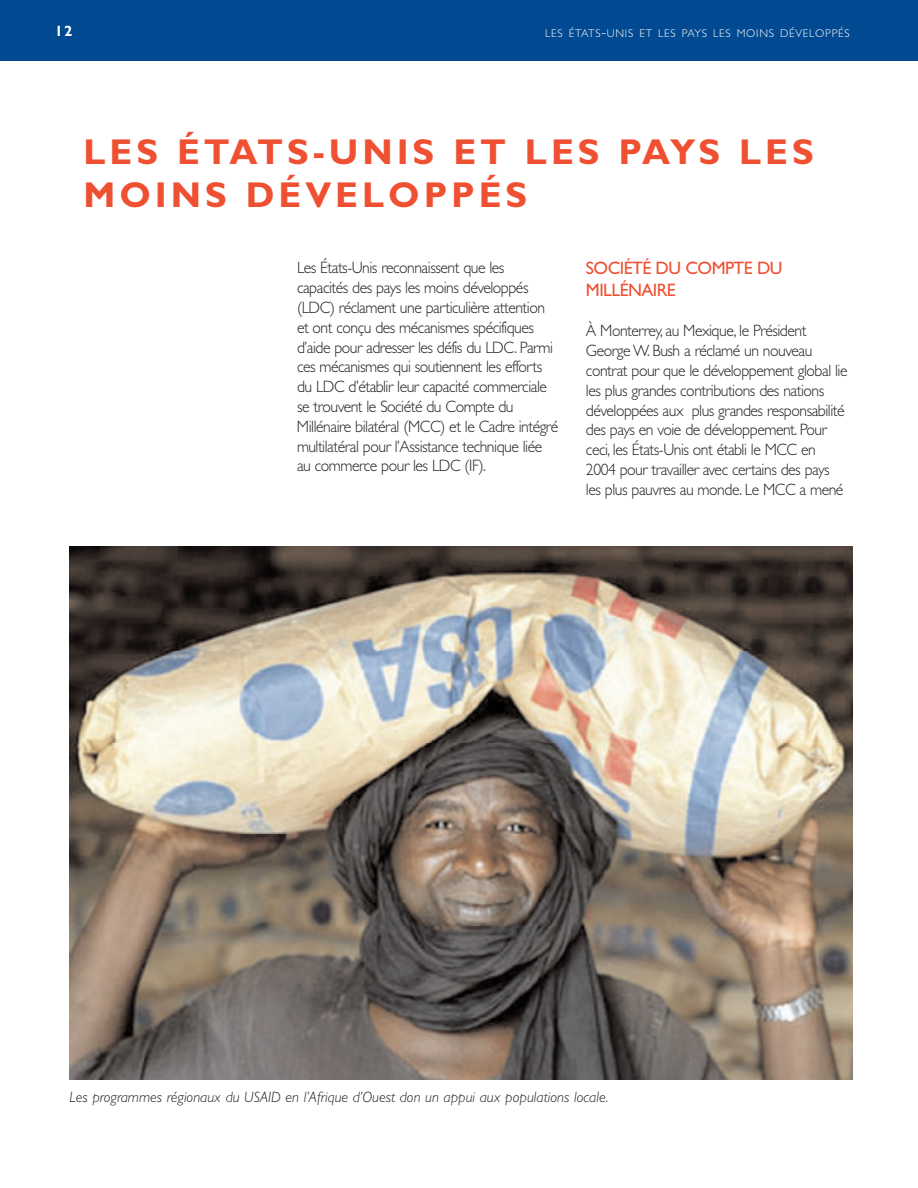
<style>
.page{position:relative;width:918px;height:1188px;background:#fff}
.page>*{position:absolute;margin:0;border:0;box-sizing:border-box;transform-origin:0 0}
.t1{font:700 36px/43.2px "Gill Sans";letter-spacing:.11em;color:#ef5032}
.t2{font:18px "Gill Sans";letter-spacing:-.03em;color:#ef5032}
.t3{font:300 16.5px/19.8px "Gill Sans";letter-spacing:-.03em;color:#231f20;scale:.95 1}
.t4{font:italic 300 15px "Gill Sans";color:#231f20}
.t5{font:700 15px "Gill Sans";color:#fff}
.t6{font:300 11.25px "Gill Sans";letter-spacing:.065em;color:#fff}
.s1{font-size:15px}
</style>
<div class="page">
<div style="left:0;top:0;width:918px;height:61px;background:#014990"></div>
<img style="left:69px;top:546px;width:783px;height:534px">
<p class="t5" style="left:55px;top:25px;width:19px">12</p>
<p class="t6" style="left:545px;top:27px;width:306px">LES ÉTATS<span class="s1">-</span>UNIS ET LES PAYS LES MOINS DÉVELOPPÉS</p>
<h1 class="t1" style="left:84px;top:134px;width:732px">LES ÉTATS-UNIS ET LES PAYS LES<br>MOINS DÉVELOPPÉS</h1>
<p class="t3" style="left:297px;top:258px;width:220px">Les États-Unis reconnaissent que les</p>
<p class="t2" style="left:586px;top:258px;width:198px">SOCIÉTÉ DU COMPTE DU</p>
<p class="t3" style="left:297px;top:278px;width:245px">capacités des pays les moins développés</p>
<p class="t2" style="left:586px;top:279px;width:91px">MILLÉNAIRE</p>
<p class="t3" style="left:297px;top:297px;width:263px">(LDC) réclament une particulière attention et ont conçu des mécanismes spécifiques</p>
<p class="t3" style="left:586px;top:321px;width:234px">À Monterrey, au Mexique, le Président</p>
<p class="t3" style="left:297px;top:337px;width:271px">d’aide pour adresser les défis du LDC. Parmi</p>
<p class="t3" style="left:586px;top:341px;width:240px">George W. Bush a réclamé un nouveau</p>
<p class="t3" style="left:297px;top:357px;width:260px">ces mécanismes qui soutiennent les efforts</p>
<p class="t3" style="left:586px;top:360px;width:277px">contrat pour que le développement global lie</p>
<p class="t3" style="left:297px;top:377px;width:265px">du LDC d’établir leur capacité commerciale</p>
<p class="t3" style="left:586px;top:380px;width:252px">les plus grandes contributions des nations</p>
<p class="t3" style="left:297px;top:396px;width:230px">se trouvent le Société du Compte du</p>
<p class="t3" style="left:586px;top:400px;width:274px">développées aux plus grandes responsabilité</p>
<p class="t3" style="left:297px;top:416px;width:276px">Millénaire bilatéral (MCC) et le Cadre intégré</p>
<p class="t3" style="left:586px;top:420px;width:255px">des pays en voie de développement. Pour</p>
<p class="t3" style="left:297px;top:436px;width:260px">multilatéral pour l’Assistance technique liée</p>
<p class="t3" style="left:586px;top:440px;width:243px">ceci, les États-Unis ont établi le MCC en</p>
<p class="t3" style="left:297px;top:456px;width:200px">au commerce pour les LDC (IF).</p>
<p class="t3" style="left:586px;top:459px;width:273px">2004 pour travailler avec certains des pays les plus pauvres au monde. Le MCC a mené</p>
<p class="t4" style="left:69px;top:1091px;width:540px">Les programmes régionaux du USAID en l’Afrique d’Ouest don un appui aux populations locale.</p>
</div>
